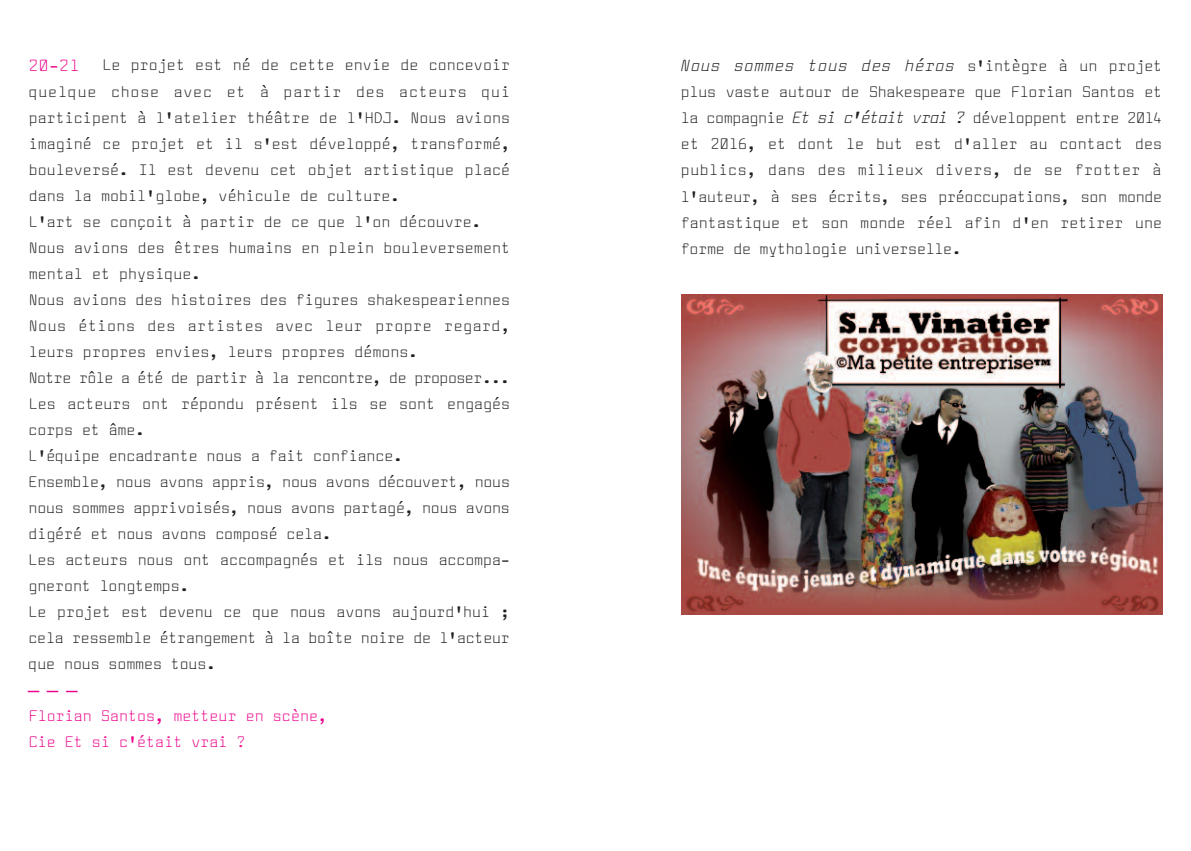
<style>
.page{position:relative;width:1191px;height:851px;background:#fff}
.page>*{position:absolute;margin:0;border:0;box-sizing:border-box;transform-origin:0 0}
.t1{font:italic 300 16px "CEO";letter-spacing:-.01em;color:#231f20}
.t2{font:300 16px "CEO";color:#ed028c}
.t3{font:300 15px/26px "CEO";letter-spacing:-.05em;color:#231f20}
.t4{font:300 15px/26px "CEO";letter-spacing:-.04em;color:#ed028c}
.s1{font-style:normal;font-size:15px}
.s2{font-family:"Lucida Grande";font-weight:400;font-style:normal;font-size:15px}
.s3{font-style:italic;font-size:16px}
.s4{font-family:"Lucida Grande";font-weight:400}
</style>
<div class="page">
<img style="left:681px;top:295px;width:481px;height:319px">
<p class="t3" style="left:28px;top:54px;width:484px;text-indent:74px">Le projet est né de cette envie de concevoir quelque chose avec et à partir des acteurs qui participent à l’atelier théâtre de l’HDJ. Nous avions imaginé ce projet et il s’est développé, transformé, bouleversé. Il est devenu cet objet artistique placé dans la mobil’globe, véhicule de culture.<br>L’art se conçoit à partir de ce que l’on découvre.<br>Nous avions des êtres humains en plein bouleversement mental et physique.<br>Nous avions des histoires des figures shakespeariennes Nous étions des artistes avec leur propre regard, leurs propres envies, leurs propres démons.<br>Notre rôle a été de partir à la rencontre, de proposer… Les acteurs ont répondu présent ils se sont engagés corps et âme.<br>L’équipe encadrante nous a fait confiance.<br>Ensemble, nous avons appris, nous avons découvert, nous nous sommes apprivoisés, nous avons partagé, nous avons digéré et nous avons composé cela.<br>Les acteurs nous ont accompagnés et ils nous accompa&shy;gneront longtemps.<br>Le projet est devenu ce que nous avons aujourd’hui ; cela ressemble étrangement à la boîte noire de l’acteur que nous sommes tous.</p>
<p class="t2" style="left:28px;top:677px;width:50px">___</p>
<p class="t4" style="left:28px;top:704px;width:301px">Florian Santos, metteur en scène,<br>Cie Et si c’était vrai ?</p>
<p class="t2" style="left:28px;top:60px;width:53px">20-21</p>
<p class="t1" style="left:680px;top:60px;width:483px">Nous sommes tous des héros <span class="s1">s’intègre a</span><span class="s2">̀</span> <span class="s1">un projet</span></p>
<p class="t3" style="left:680px;top:81px;width:490px">plus vaste autour de Shakespeare que Florian Santos et la compagnie <span class="s3">Et si c’était vrai ?</span> développent entre 2014 et 2016, et dont le but est d’aller au contact des publics, dans des milieux divers, de se frotter a<span class="s4">̀ </span>l’auteur, a<span class="s4">̀</span> ses écrits, ses préoccupations, son monde fantastique et son monde réel afin d’en retirer une forme de mythologie universelle.</p>
</div>
